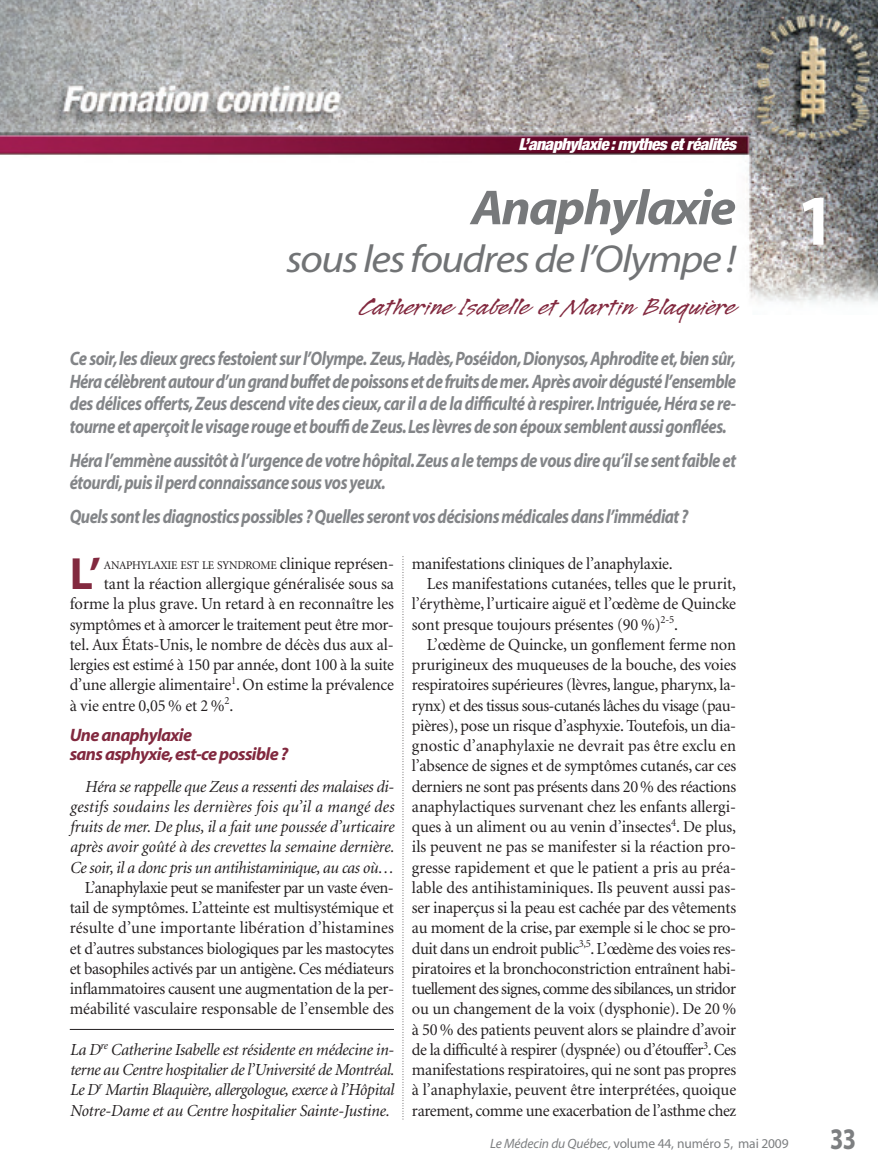
<style>
.page{position:relative;width:878px;height:1175px;background:#fff}
.page>*{position:absolute;margin:0;border:0;box-sizing:border-box;transform-origin:0 0}
.t1{font:700 72px "Myriad";color:#fff}
.t2{font:italic 700 49.5px "Myriad";letter-spacing:-.035em;color:#77797b;scale:1.05 1}
.t3{font:700 45.3px "Myriad";color:#82293f}
.t4{font:italic 39px "Myriad";letter-spacing:-.035em;color:#717375;scale:1.1 1}
.t5{font:700 30px "Myriad";color:#7d7f81;scale:.8 1}
.t6{font:27px "Legault Std";color:#82293f;scale:1.2 1}
.t7{font:italic 700 19.5px/22.5px "Myriad";letter-spacing:-.03em;color:#838588;text-align:justify;scale:.85 1}
.t8{font:italic 700 18px/19.5px "Myriad";letter-spacing:-.035em;color:#82293f}
.t9{font:16.8px/20.2px "Minion";letter-spacing:-.015em;color:#231f20;text-align:justify}
.t10{font:italic 16.8px/20.2px "Minion";letter-spacing:-.015em;color:#231f20;text-align:justify}
.t11{font:16.8px "Minion";letter-spacing:-.04em;color:#231f20}
.t12{font:16.8px "Minion";letter-spacing:.005em;color:#231f20}
.t13{font:italic 900 condensed 16.5px "Helvetica Neue";letter-spacing:-.035em;color:#fff;scale:1.05 1}
.t14{font:13.5px "Myriad";letter-spacing:-.01em;color:#7d7f81}
.t15{font:11.85px "Minion";letter-spacing:-.02em;color:#231f20}
.s1{font-size:16.8px}
.s2{font-style:italic}
</style>
<div class="page">
<img style="left:0;top:0;width:878px;height:304px">
<hr style="left:70px;top:1029px;width:324px;height:1px;background:#231f20">
<svg style="left:402px;top:556px;width:1px;height:564px"></svg>
<p class="t13" style="left:518px;top:138px;width:212px">L’anaphylaxie: mythes et réalités</p>
<h2 class="t2" style="left:471px;top:189px;width:254px">Anaphylaxie</h2>
<h3 class="t4" style="left:286px;top:244px;width:410px">sous les foudres de l’Olympe !</h3>
<h3 class="t6" style="left:360px;top:288px;width:315px">Catherine Isabelle et Martin Blaquière</h3>
<p class="t7" style="left:70px;top:349px;width:785px">Ce soir,les dieux grecs festoient sur l’Olympe. Zeus,Hadès,Poséidon,Dionysos,Aphrodite et,bien sûr, Héra célèbrent autour d’un grand buffet de poissons et de fruits de mer. Après avoir dégusté l’ensemble des délices offerts, Zeus descend vite des cieux, car il a de la difficulté à respirer. Intriguée, Héra se re&shy;tourne et aperçoit le visage rouge et bouffi de Zeus.Les lèvres de son époux semblent aussi gonflées.</p>
<p class="t7" style="left:70px;top:450px;width:785px">Héra l’emmène aussitôt à l’urgence de votre hôpital.Zeus a le temps de vous dire qu’il se sent faible et étourdi,puis il perd connaissance sous vos yeux.</p>
<p class="t7" style="left:70px;top:506px;width:729px">Quels sont les diagnostics possibles ? Quelles seront vos décisions médicales dans l’immédiat ?</p>
<h3 class="t3" style="left:70px;top:557px;width:33px">L’</h3>
<p class="t15" style="left:104px;top:560px;width:291px">ANAPHYLAXIE EST LE SYNDROME <span class="s1">clinique représen-</span></p>
<p class="t9" style="left:70px;top:575px;width:326px;text-indent:34px">tant la réaction allergique généralisée sous sa forme la plus grave. Un retard à en reconnaître les symptômes et à amorcer le traitement peut être mor&shy;tel. Aux États-Unis, le nombre de décès dus aux al&shy;lergies est estimé à 150 par année, dont 100 à la suite d’une allergie alimentaire<sup>1</sup>. On estime la prévalence à vie entre 0,05 % et 2 %<sup>2</sup>.</p>
<p class="t8" style="left:70px;top:726px;width:220px">Une anaphylaxie<br>sans asphyxie,est-ce possible ?</p>
<p class="t10" style="left:70px;top:777px;width:326px;text-indent:15px">Héra se rappelle que Zeus a ressenti des malaises di&shy;gestifs soudains les dernières fois qu’il a mangé des fruits de mer. De plus, il a fait une poussée d’urticaire après avoir goûté à des crevettes la semaine dernière.<br>Ce soir, il a donc pris un antihistaminique, au cas où…</p>
<p class="t9" style="left:70px;top:878px;width:326px;text-indent:15px">L’anaphylaxie peut se manifester par un vaste éven&shy;tail de symptômes. L’atteinte est multisystémique et résulte d’une importante libération d’histamines et d’autres substances biologiques par les mastocytes et basophiles activés par un antigène. Ces médiateurs inflammatoires causent une augmentation de la per&shy;méabilité vasculaire responsable de l’ensemble des</p>
<p class="t10" style="left:70px;top:1040px;width:325px">La D<sup>re</sup> Catherine Isabelle est résidente en médecine in&shy;terne au Centre hospitalier de l’Université de Montréal.<br>Le D<sup>r</sup> Martin Blaquière, allergologue, exerce à l’Hôpital Notre-Dame et au Centre hospitalier Sainte-Justine.</p>
<p class="t9" style="left:412px;top:554px;width:262px">manifestations cliniques de l’anaphylaxie.</p>
<p class="t9" style="left:427px;top:575px;width:310px">Les manifestations cutanées, telles que le prurit,</p>
<p class="t9" style="left:412px;top:595px;width:325px">l’érythème, l’urticaire aiguë et l’œdème de Quincke</p>
<p class="t9" style="left:412px;top:615px;width:267px">sont presque toujours présentes (90 %)<sup>2-5</sup>.</p>
<p class="t9" style="left:427px;top:635px;width:311px">L’œdème de Quincke, un gonflement ferme non</p>
<p class="t9" style="left:412px;top:656px;width:326px">prurigineux des muqueuses de la bouche, des voies</p>
<p class="t9" style="left:412px;top:676px;width:325px">respiratoires supérieures (lèvres, langue, pharynx, la-</p>
<p class="t9" style="left:412px;top:696px;width:325px">rynx) et des tissus sous-cutanés lâches du visage (pau-</p>
<p class="t9" style="left:412px;top:716px;width:325px">pières), pose un risque d’asphyxie. Toutefois, un dia-</p>
<p class="t12" style="left:412px;top:739px;width:325px">gnostic d’anaphylaxie ne devrait pas être exclu en</p>
<p class="t9" style="left:412px;top:757px;width:325px">l’absence de signes et de symptômes cutanés, car ces</p>
<p class="t9" style="left:412px;top:777px;width:326px">derniers ne sont pas présents dans 20 % des réactions</p>
<p class="t9" style="left:412px;top:797px;width:325px">anaphylactiques survenant chez les enfants allergi-</p>
<p class="t9" style="left:412px;top:818px;width:326px">ques à un aliment ou au venin d’insectes<sup>4</sup>. De plus,</p>
<p class="t9" style="left:412px;top:838px;width:325px">ils peuvent ne pas se manifester si la réaction pro-</p>
<p class="t9" style="left:412px;top:858px;width:325px">gresse rapidement et que le patient a pris au préa-</p>
<p class="t9" style="left:412px;top:878px;width:326px">lable des antihistaminiques. Ils peuvent aussi pas-</p>
<p class="t9" style="left:412px;top:899px;width:325px">ser inaperçus si la peau est cachée par des vêtements</p>
<p class="t9" style="left:412px;top:919px;width:326px">au moment de la crise, par exemple si le choc se pro-</p>
<p class="t9" style="left:412px;top:939px;width:325px">duit dans un endroit public<sup>3,5</sup>. L’œdème des voies res-</p>
<p class="t9" style="left:412px;top:959px;width:326px">piratoires et la bronchoconstriction entraînent habi-</p>
<p class="t11" style="left:412px;top:982px;width:325px">tuellement des signes, comme des sibilances, un stridor</p>
<p class="t9" style="left:412px;top:1000px;width:326px">ou un changement de la voix (dysphonie). De 20 %</p>
<p class="t9" style="left:412px;top:1020px;width:326px">à 50 % des patients peuvent alors se plaindre d’avoir</p>
<p class="t9" style="left:412px;top:1040px;width:326px">de la difficulté à respirer (dyspnée) ou d’étouffer<sup>3</sup>. Ces</p>
<p class="t9" style="left:412px;top:1061px;width:326px">manifestations respiratoires, qui ne sont pas propres</p>
<p class="t9" style="left:412px;top:1081px;width:326px">à l’anaphylaxie, peuvent être interprétées, quoique</p>
<p class="t9" style="left:412px;top:1101px;width:326px">rarement, comme une exacerbation de l’asthme chez</p>
<p class="t14" style="left:490px;top:1138px;width:300px"><span class="s2">Le Médecin du Québec,</span> volume 44, numéro 5, mai 2009</p>
<h1 class="t1" style="left:796px;top:193px;width:40px">1</h1>
<h3 class="t5" style="left:830px;top:1127px;width:34px">33</h3>
</div>
